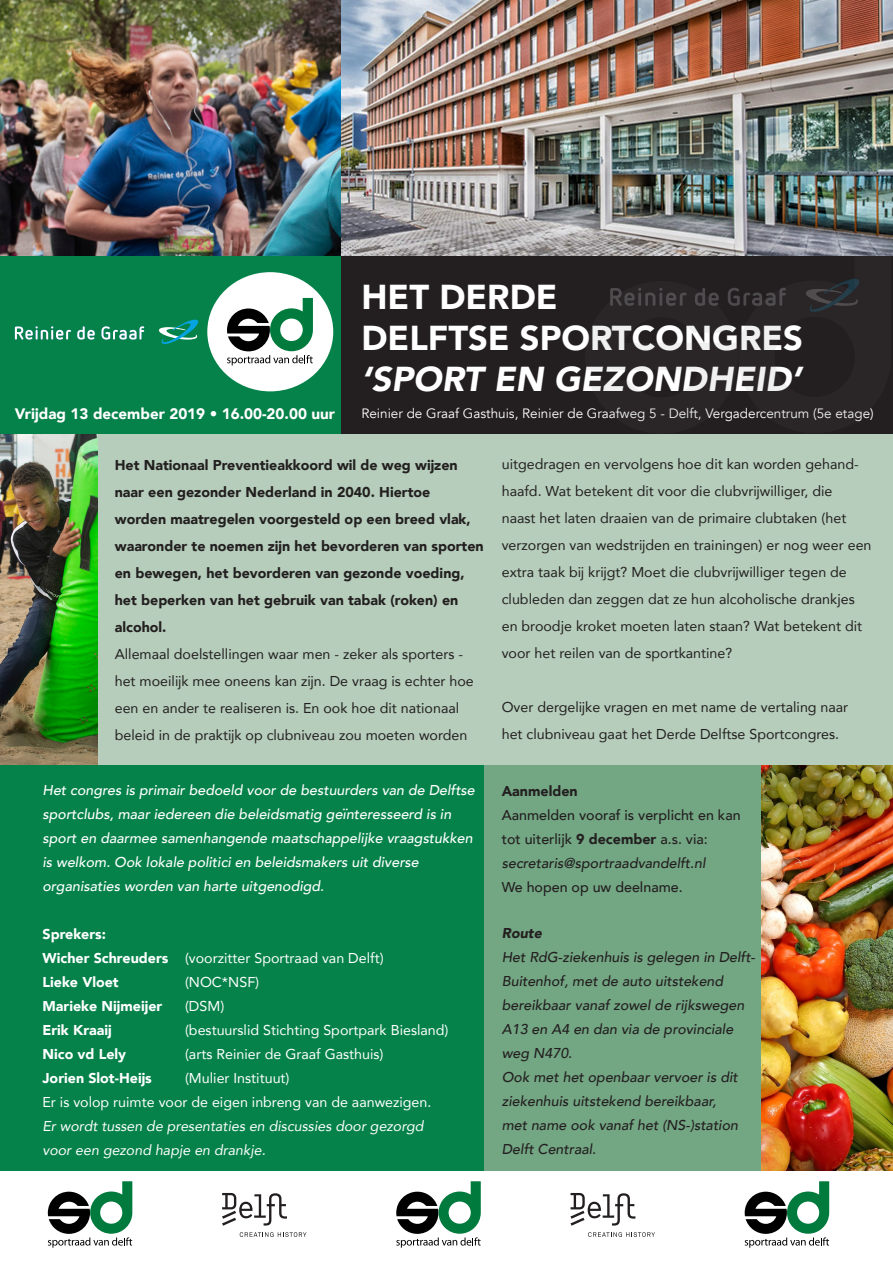
<style>
.page{position:relative;width:893px;height:1263px;background:#fff}
.page>*{position:absolute;margin:0;border:0;box-sizing:border-box;transform-origin:0 0}
.t1{font:900 34.5px/41.4px "Avenir";color:#fff}
.t2{font:italic 900 34.5px "Avenir";color:#fff}
.t3{font:900 15.15px "Avenir";color:#fff}
.t4{font:14.25px/27px "Avenir";color:#231f20}
.t5{font:900 14.25px/27px "Avenir";color:#231f20}
.t6{font:italic 500 14.25px/24px "Avenir";color:#fff}
.t7{font:italic 500 14.25px/24px "Avenir";color:#231f20}
.t8{font:14.25px/24px "Avenir";color:#fff;text-align:center}
.t9{font:900 14.25px/24px "Avenir";color:#fff}
.t10{font:500 14.25px/24px "Avenir";color:#231f20}
.t11{font:italic 14.25px/24px "Avenir";color:#fff}
.t12{font:italic 900 14.25px "Avenir";color:#231f20}
.t13{font:13.5px "Avenir";color:#fff}
.s1{font-weight:400}
.s2{font-weight:900}
.s3{font-style:italic}
</style>
<div class="page">
<div style="left:0;top:435px;width:893px;height:358px;background:#b5cdba"></div>
<img style="left:0;top:435px;width:98px;height:331px">
<div style="left:0;top:766px;width:485px;height:405px;background:#05824a"></div>
<div style="left:485px;top:766px;width:408px;height:405px;background:#73a683"></div>
<img style="left:761px;top:766px;width:132px;height:405px">
<div style="left:340px;top:242px;width:553px;height:192px;background:#231f20"></div>
<div style="left:0;top:242px;width:340px;height:192px;background:#05824a"></div>
<svg style="left:48px;top:1181px;width:84px;height:67px"></svg>
<svg style="left:222px;top:1193px;width:65px;height:33px"></svg>
<svg style="left:240px;top:1232px;width:67px;height:5px"></svg>
<svg style="left:396px;top:1181px;width:85px;height:67px"></svg>
<svg style="left:570px;top:1193px;width:65px;height:33px"></svg>
<svg style="left:588px;top:1232px;width:67px;height:5px"></svg>
<svg style="left:745px;top:1181px;width:84px;height:67px"></svg>
<div style="left:207px;top:272px;width:126px;height:119px;background:#fff;border-radius:50%"></div>
<svg style="left:227px;top:298px;width:86px;height:67px"></svg>
<svg style="left:15px;top:326px;width:56px;height:14px"></svg>
<svg style="left:77px;top:326px;width:18px;height:14px"></svg>
<svg style="left:101px;top:326px;width:43px;height:14px"></svg>
<svg style="left:159px;top:320px;width:40px;height:24px"></svg>
<svg style="left:585px;top:255px;width:306px;height:57px"></svg>
<img style="left:0;top:0;width:893px;height:255px">
<p class="t3" style="left:15px;top:401px;width:322px">Vrijdag 13 december 2019 • 16.00-20.00 uur</p>
<h1 class="t1" style="left:361px;top:275px;width:443px">HET DERDE<br>DELFTSE SPORTCONGRES</h1>
<h1 class="t2" style="left:361px;top:351px;width:442px">‘SPORT EN GEZONDHEID’</h1>
<p class="t13" style="left:361px;top:405px;width:514px">Reinier de Graaf Gasthuis, Reinier de Graafweg 5 - Delft, Vergadercentrum (5e etage)</p>
<p class="t5" style="left:115px;top:451px;width:370px">Het Nationaal Preventieakkoord wil de weg wijzen naar een gezonder Nederland in 2040. Hiertoe worden maatregelen voorgesteld op een breed vlak, waaronder te noemen zijn het bevorderen van sporten en bewegen, het bevorderen van gezonde voeding, het beperken van het gebruik van tabak (roken) en alcohol.</p>
<p class="t4" style="left:115px;top:640px;width:361px">Allemaal doelstellingen waar men - zeker als sporters - het moeilijk mee oneens kan zijn. De vraag is echter hoe een en ander te realiseren is. En ook hoe dit nationaal beleid in de praktijk op clubniveau zou moeten worden</p>
<p class="t6" style="left:43px;top:778px;width:434px">Het congres is primair bedoeld voor de bestuurders van de Delftse sportclubs, maar iedereen die beleidsmatig geïnteresseerd is in sport en daarmee samenhangende maatschappelijke vraagstukken is welkom. Ook lokale politici en beleidsmakers uit diverse organisaties worden van harte uitgenodigd.</p>
<p class="t9" style="left:43px;top:921px;width:343px">Sprekers:<br>Wicher Schreuders <span class="s1">(voorzitter Sportraad van Delft)<br></span>Lieke Vloet</p>
<p class="t8" style="left:185px;top:969px;width:76px">(NOC*NSF)</p>
<p class="t9" style="left:43px;top:993px;width:121px">Marieke Nijmeijer</p>
<p class="t8" style="left:185px;top:993px;width:41px">(DSM)</p>
<p class="t9" style="left:43px;top:1017px;width:71px">Erik Kraaij</p>
<p class="t8" style="left:185px;top:1017px;width:265px">(bestuurslid Stichting Sportpark Biesland)</p>
<p class="t9" style="left:43px;top:1041px;width:85px">Nico vd Lely</p>
<p class="t8" style="left:185px;top:1041px;width:200px">(arts Reinier de Graaf Gasthuis)</p>
<p class="t9" style="left:43px;top:1065px;width:111px">Jorien Slot-Heijs</p>
<p class="t8" style="left:43px;top:1065px;width:390px">(Mulier Instituut)<br>Er is volop ruimte voor de eigen inbreng van de aanwezigen.</p>
<p class="t11" style="left:43px;top:1114px;width:383px">Er wordt tussen de presentaties en discussies door gezorgd voor een gezond hapje en drankje.</p>
<p class="t4" style="left:502px;top:450px;width:371px">uitgedragen en vervolgens hoe dit kan worden gehand&shy;haafd. Wat betekent dit voor die clubvrijwilliger, die<br>naast het laten draaien van de primaire clubtaken (het verzorgen van wedstrijden en trainingen) er nog weer een extra taak bij krijgt? Moet die clubvrijwilliger tegen de clubleden dan zeggen dat ze hun alcoholische drankjes en broodje kroket moeten laten staan? Wat betekent dit voor het reilen van de sportkantine?</p>
<p class="t4" style="left:502px;top:693px;width:348px">Over dergelijke vragen en met name de vertaling naar het clubniveau gaat het Derde Delftse Sportcongres.</p>
<p class="t5" style="left:502px;top:777px;width:78px">Aanmelden</p>
<p class="t10" style="left:502px;top:802px;width:240px">Aanmelden vooraf is verplicht en kan tot uiterlijk <span class="s2">9 december</span> a.s. via: <span class="s3">secretaris@sportraadvandelft.nl</span></p>
<p class="t10" style="left:502px;top:874px;width:182px">We hopen op uw deelname.</p>
<p class="t12" style="left:502px;top:921px;width:42px">Route</p>
<p class="t7" style="left:502px;top:945px;width:255px">Het RdG-ziekenhuis is gelegen in Delft-<br>Buitenhof, met de auto uitstekend bereikbaar vanaf zowel de rijkswegen<br>A13 en A4 en dan via de provinciale weg N470.<br>Ook met het openbaar vervoer is dit ziekenhuis uitstekend bereikbaar,<br>met name ook vanaf het (NS-)station<br>Delft Centraal.</p>
</div>
